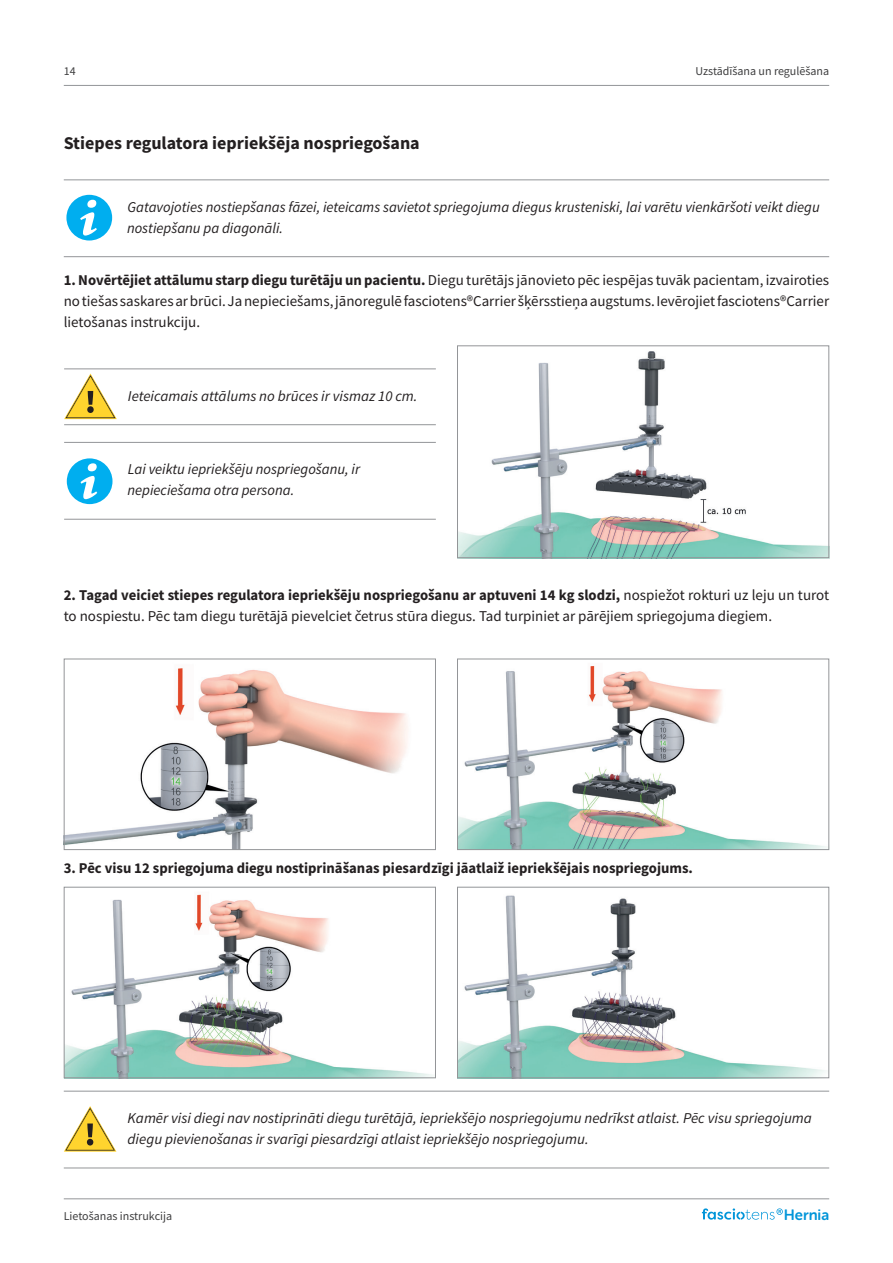
<style>
.page{position:relative;width:893px;height:1263px;background:#fff}
.page>*{position:absolute;margin:0;border:0;box-sizing:border-box;transform-origin:0 0}
.Head_2{font:700 18px "Source Sans Pro";color:#231f20}
.Fliesstext{font:15px/21px "Source Sans Pro";color:#231f20;text-align:justify}
.Info{font:italic 15px/21px "Source Sans Pro";color:#231f20}
.Fliesstext-2{font:700 15px "Source Sans Pro";color:#231f20}
.t1{font:15px "Museo Sans Rounded 700";color:#0095d9}
.Fliesstext-3{font:12px "Source Sans Pro";color:#3e3e3f}
.s1{font-weight:700}
</style>
<div class="page">
<hr style="left:64px;top:85px;width:765px;height:1px;background:#939598">
<hr style="left:64px;top:1198px;width:765px;height:1px;background:#939598">
<svg style="left:702px;top:1208px;width:81px;height:12px"></svg>
<hr style="left:64px;top:256px;width:765px;height:1px;background:#939598">
<hr style="left:64px;top:180px;width:765px;height:1px;background:#939598">
<div style="left:66px;top:195px;width:46px;height:45px;background:#00aeef;border-radius:50%"></div>
<div style="left:87px;top:200px;width:9px;height:8px;background:#fff;border-radius:4px"></div>
<svg style="left:80px;top:212px;width:17px;height:24px"></svg>
<hr style="left:64px;top:1168px;width:765px;height:1px;background:#939598">
<hr style="left:64px;top:1091px;width:765px;height:1px;background:#939598">
<svg style="left:64px;top:1106px;width:52px;height:46px"></svg>
<img style="left:459px;top:666px;width:367px;height:182px">
<div style="left:457px;top:659px;width:372px;height:191px;border:1px solid #939598"></div>
<img style="left:66px;top:668px;width:342px;height:180px">
<div style="left:64px;top:659px;width:372px;height:191px;border:1px solid #939598"></div>
<img style="left:66px;top:894px;width:367px;height:182px">
<div style="left:64px;top:887px;width:372px;height:191px;border:1px solid #939598"></div>
<img style="left:459px;top:895px;width:366px;height:181px">
<div style="left:457px;top:887px;width:372px;height:191px;border:1px solid #939598"></div>
<img style="left:459px;top:351px;width:368px;height:205px">
<div style="left:457px;top:345px;width:372px;height:213px;border:1px solid #939598"></div>
<hr style="left:64px;top:424px;width:372px;height:1px;background:#939598">
<hr style="left:64px;top:369px;width:372px;height:1px;background:#939598">
<hr style="left:64px;top:519px;width:372px;height:1px;background:#939598">
<hr style="left:64px;top:442px;width:372px;height:1px;background:#939598">
<svg style="left:64px;top:373px;width:53px;height:46px"></svg>
<div style="left:67px;top:458px;width:46px;height:46px;background:#00aeef;border-radius:50%"></div>
<div style="left:88px;top:463px;width:9px;height:8px;background:#fff;border-radius:4px"></div>
<svg style="left:81px;top:476px;width:16px;height:23px"></svg>
<p class="Fliesstext-3" style="left:64px;top:63px;width:13px">14</p>
<p class="Head_2" style="left:64px;top:130px;width:357px">Stiepes regulatora iepriekšēja nospriegošana</p>
<p class="Fliesstext-3" style="left:695px;top:63px;width:135px">Uzstādīšana un regulēšana</p>
<p class="Info" style="left:127px;top:196px;width:694px">Gatavojoties nostiepšanas fāzei, ieteicams savietot spriegojuma diegus krusteniski, lai varētu vienkāršoti veikt diegu nostiepšanu pa diagonāli.</p>
<p class="Fliesstext" style="left:64px;top:269px;width:767px"><span class="s1">1. Novērtējiet attālumu starp diegu turētāju un pacientu.</span> Diegu turētājs jānovieto pēc iespējas tuvāk pacientam, izvairoties no tiešas saskares ar brūci. Ja nepieciešams, jānoregulē fasciotens®Carrier šķērsstieņa augstums. Ievērojiet fasciotens®Carrier lietošanas instrukciju.</p>
<p class="Info" style="left:128px;top:385px;width:291px">Ieteicamais attālums no brūces ir vismaz 10 cm.</p>
<p class="Info" style="left:127px;top:458px;width:234px">Lai veiktu iepriekšēju nospriegošanu, ir nepieciešama otra persona.</p>
<p class="Fliesstext" style="left:64px;top:584px;width:767px"><span class="s1">2. Tagad veiciet stiepes regulatora iepriekšēju nospriegošanu ar aptuveni 14 kg slodzi,</span> nospiežot rokturi uz leju un turot to nospiestu. Pēc tam diegu turētājā pievelciet četrus stūra diegus. Tad turpiniet ar pārējiem spriegojuma diegiem.</p>
<p class="Fliesstext-2" style="left:64px;top:858px;width:631px">3. Pēc visu 12 spriegojuma diegu nostiprināšanas piesardzīgi jāatlaiž iepriekšējais nospriegojums.</p>
<p class="Info" style="left:128px;top:1107px;width:686px">Kamēr visi diegi nav nostiprināti diegu turētājā, iepriekšējo nospriegojumu nedrīkst atlaist. Pēc visu spriegojuma diegu pievienošanas ir svarīgi piesardzīgi atlaist iepriekšējo nospriegojumu.</p>
<p class="Fliesstext-3" style="left:64px;top:1208px;width:110px">Lietošanas instrukcija</p>
<p class="t1" style="left:784px;top:1206px;width:47px">Hernia</p>
</div>
